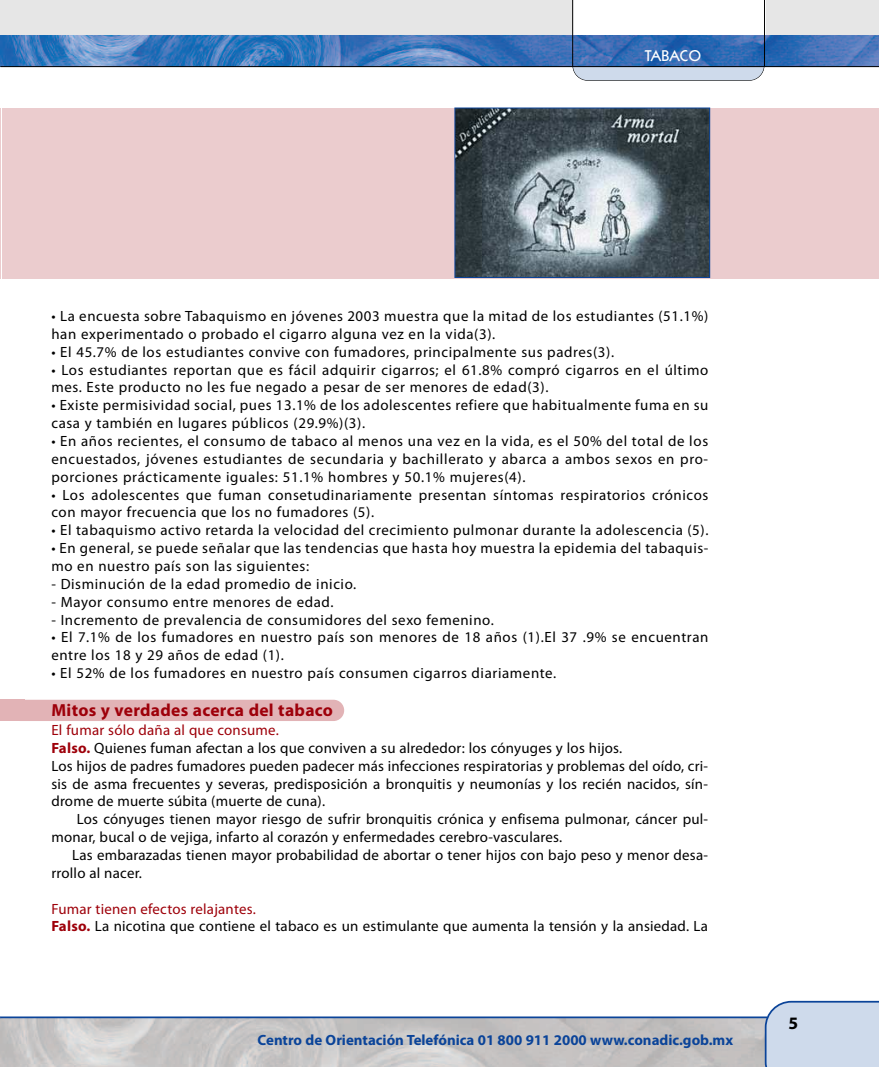
<style>
.page{position:relative;width:879px;height:1067px;background:#fff}
.page>*{position:absolute;margin:0;border:0;box-sizing:border-box;transform-origin:0 0}
.t1{font:700 17.5px "Myriad Pro";letter-spacing:.015em;color:#9e000a}
.t2{font:700 17.5px "Myriad Pro";color:#000}
.t3{font:500 15.75px "Itc Kabel";color:#fff}
.t4{font:14.88px/17.8px "Myriad Pro";letter-spacing:.04em;color:#000}
.t5{font:14.88px/17.8px "Myriad Pro";letter-spacing:.015em;color:#000}
.t6{font:700 14.88px "Myriad Pro";color:#0b4499}
.s1{color:#9e000a}
.s2{font-weight:700;color:#9e000a}
</style>
<div class="page">
<div style="left:10px;top:699px;width:334px;height:22px;background:#e2b3b6;border-radius:11px"></div>
<div style="left:0;top:699px;width:25px;height:22px;background:#e2b3b6"></div>
<img style="left:0;top:1018px;width:764px;height:49px">
<div style="left:572px;top:44px;width:191px;height:36px;background:#cedaeb;border-radius:15px"></div>
<div style="left:572px;top:44px;width:192px;height:37px;border:1px solid #000;border-radius:15px"></div>
<div style="left:766px;top:0;width:112px;height:50px;background:#e6e6e6"></div>
<div style="left:0;top:0;width:572px;height:50px;background:#e6e6e6"></div>
<hr style="left:878px;top:35px;width:1px;height:32px;background:#9ab1d4">
<img style="left:1px;top:35px;width:877px;height:31px">
<hr style="left:0;top:66px;width:878px;height:1px;background:#000">
<hr style="left:572px;top:0;width:1px;height:67px;background:#000">
<hr style="left:763px;top:0;width:1px;height:67px;background:#000">
<svg style="left:764px;top:1000px;width:114px;height:67px;background:#c8d5e8"></svg>
<hr style="left:0;top:1016px;width:766px;height:2px;background:#0b4499">
<div style="left:3px;top:108px;width:875px;height:170px;background:#ebccce"></div>
<hr style="left:0;top:108px;width:1px;height:170px;background:#ebccce">
<img style="left:456px;top:110px;width:251px;height:166px">
<div style="left:454px;top:108px;width:255px;height:170px;border:1px solid #0b4499"></div>
<p class="t3" style="left:644px;top:50px;width:58px">TABACO</p>
<p class="t4" style="left:51px;top:308px;width:658px">• La encuesta sobre Tabaquismo en jóvenes 2003 muestra que la mitad de los estudiantes (51.1%) han experimentado o probado el cigarro alguna vez en la vida(3).</p>
<p class="t4" style="left:51px;top:344px;width:564px">• El 45.7% de los estudiantes convive con fumadores, principalmente sus padres(3).</p>
<p class="t4" style="left:51px;top:362px;width:658px">• Los estudiantes reportan que es fácil adquirir cigarros; el 61.8% compró cigarros en el último mes. Este producto no les fue negado a pesar de ser menores de edad(3).</p>
<p class="t4" style="left:51px;top:397px;width:658px">• Existe permisividad social, pues 13.1% de los adolescentes refiere que habitualmente fuma en su casa y también en lugares públicos (29.9%)(3).</p>
<p class="t4" style="left:51px;top:433px;width:658px;text-align:justify">• En años recientes, el consumo de tabaco al menos una vez en la vida, es el 50% del total de los encuestados, jóvenes estudiantes de secundaria y bachillerato y abarca a ambos sexos en pro&shy;porciones prácticamente iguales: 51.1% hombres y 50.1% mujeres(4).</p>
<p class="t4" style="left:51px;top:487px;width:658px">• Los adolescentes que fuman consetudinariamente presentan síntomas respiratorios crónicos con mayor frecuencia que los no fumadores (5).</p>
<p class="t4" style="left:51px;top:522px;width:658px">• El tabaquismo activo retarda la velocidad del crecimiento pulmonar durante la adolescencia (5).</p>
<p class="t4" style="left:51px;top:540px;width:658px">• En general, se puede señalar que las tendencias que hasta hoy muestra la epidemia del tabaquis&shy;mo en nuestro país son las siguientes:</p>
<p class="t4" style="left:51px;top:576px;width:306px">- Disminución de la edad promedio de inicio.</p>
<p class="t4" style="left:51px;top:594px;width:283px">- Mayor consumo entre menores de edad.</p>
<p class="t4" style="left:51px;top:612px;width:443px">- Incremento de prevalencia de consumidores del sexo femenino.</p>
<p class="t4" style="left:51px;top:629px;width:658px">• El 7.1% de los fumadores en nuestro país son menores de 18 años (1).El 37 .9% se encuentran entre los 18 y 29 años de edad (1).</p>
<p class="t4" style="left:51px;top:665px;width:506px">• El 52% de los fumadores en nuestro país consumen cigarros diariamente.</p>
<p class="t1" style="left:51px;top:703px;width:283px">Mitos y verdades acerca del tabaco</p>
<p class="t5" style="left:51px;top:722px;width:658px"><span class="s1">El fumar sólo daña al que consume.<br></span><span class="s2">Falso.</span> Quienes fuman afectan a los que conviven a su alrededor: los cónyuges y los hijos.<br>Los hijos de padres fumadores pueden padecer más infecciones respiratorias y problemas del oído, cri&shy;sis de asma frecuentes y severas, predisposición a bronquitis y neumonías y los recién nacidos, sín&shy;drome de muerte súbita (muerte de cuna).</p>
<p class="t5" style="left:51px;top:811px;width:658px;text-indent:25px">Los cónyuges tienen mayor riesgo de sufrir bronquitis crónica y enfisema pulmonar, cáncer pul&shy;monar, bucal o de vejiga, infarto al corazón y enfermedades cerebro-vasculares.</p>
<p class="t5" style="left:51px;top:847px;width:657px;text-indent:21px">Las embarazadas tienen mayor probabilidad de abortar o tener hijos con bajo peso y menor desa&shy;rrollo al nacer.</p>
<p class="t5" style="left:51px;top:900px;width:657px"><span class="s1">Fumar tienen efectos relajantes.<br></span><span class="s2">Falso.</span> La nicotina que contiene el tabaco es un estimulante que aumenta la tensión y la ansiedad. La</p>
<p class="t6" style="left:257px;top:1034px;width:477px">Centro de Orientación Telefónica 01 800 911 2000 www.conadic.gob.mx</p>
<p class="t2" style="left:788px;top:1016px;width:11px">5</p>
</div>
